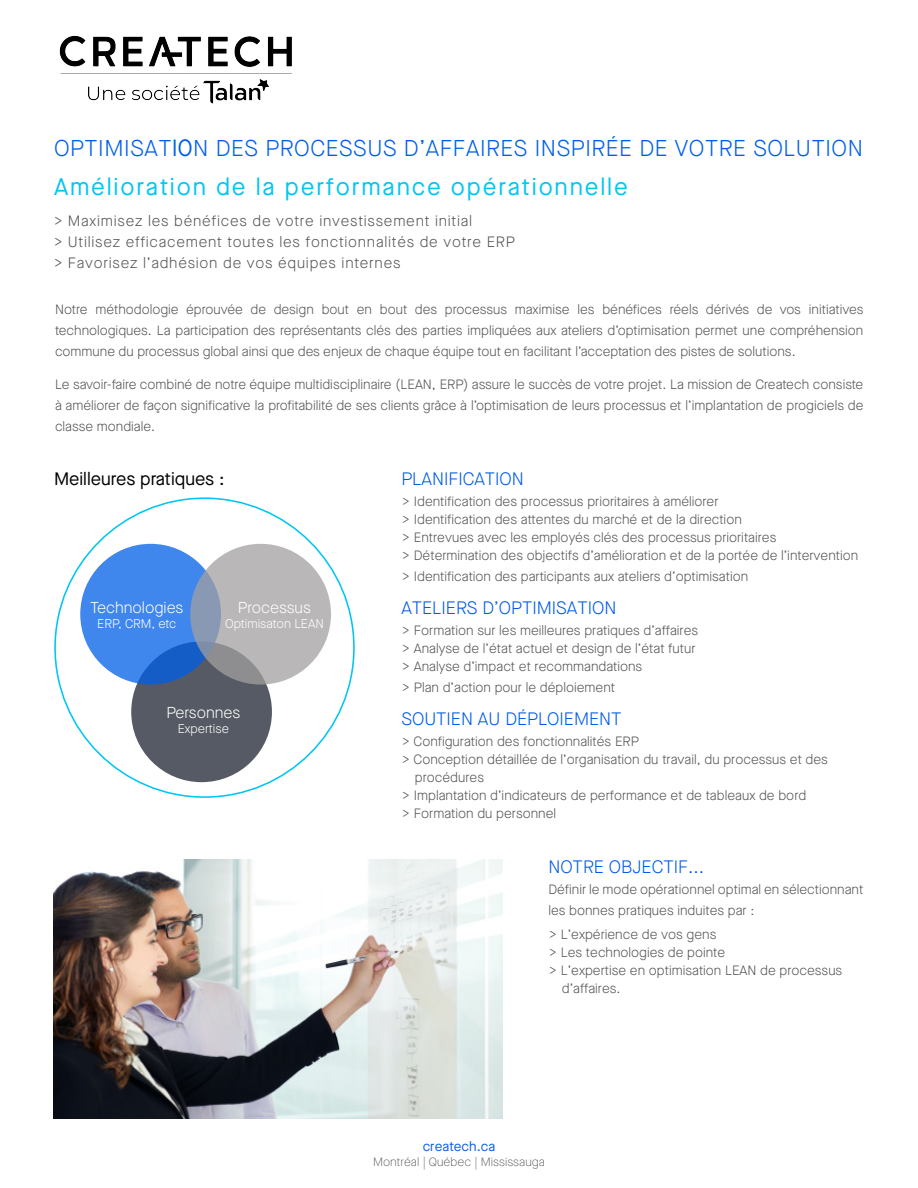
<style>
.page{position:relative;width:918px;height:1188px;background:#fff}
.page>*{position:absolute;margin:0;border:0;box-sizing:border-box;transform-origin:0 0}
.t1{font:24px "Maison Neue";letter-spacing:.075em;color:#00c6f3}
.t2{font:300 22.8px "Maison Neue";letter-spacing:.025em;color:#005fe8}
.t3{font:300 18px "Maison Neue";color:#005be8}
.t4{font:18px "Maison Neue";color:#000}
.t5{font:300 15.75px "Maison Neue";color:#fff}
.t6{font:300 15px "Maison Neue";letter-spacing:.05em;color:#555455}
.t7{font:300 13.5px/21px "Maison Neue";color:#555455;text-align:justify}
.t8{font:13.5px "Maison Neue";color:#0c5cea}
.t9{font:300 12.6px "Maison Neue";color:#fff}
.t10{font:100 12px "Maison Neue";color:#555455}
.s1{font-family:"Arial Narrow";font-weight:400}
</style>
<div class="page">
<img style="left:54px;top:859px;width:448px;height:260px">
<div style="left:131px;top:641px;width:141px;height:141px;background:#565a64;border-radius:50%"></div>
<svg style="left:80px;top:544px;width:141px;height:141px;background:#3b82e8"></svg>
<svg style="left:190px;top:544px;width:141px;height:141px;background:#afafb3"></svg>
<img style="left:59px;top:35px;width:233px;height:69px">
<p class="t2" style="left:54px;top:133px;width:810px">OPTIMISAT<span class="s1">IO</span>N DES PROCESSUS D’AFFAIRES INSPIRÉE DE VOTRE SOLUTION</p>
<p class="t1" style="left:54px;top:170px;width:575px">Amélioration de la performance opérationnelle</p>
<p class="t6" style="left:54px;top:211px;width:420px">&gt; Maximisez les bénéfices de votre investissement initial</p>
<p class="t6" style="left:54px;top:232px;width:462px">&gt; Utilisez efficacement toutes les fonctionnalités de votre ERP</p>
<p class="t6" style="left:54px;top:253px;width:348px">&gt; Favorisez l’adhésion de vos équipes internes</p>
<p class="t7" style="left:55px;top:298px;width:810px">Notre méthodologie éprouvée de design bout en bout des processus maximise les bénéfices réels dérivés de vos initiatives technologiques. La participation des représentants clés des parties impliquées aux ateliers d’optimisation permet une compréhension commune du processus global ainsi que des enjeux de chaque équipe tout en facilitant l’acceptation des pistes de solutions.</p>
<p class="t7" style="left:55px;top:373px;width:810px">Le savoir-faire combiné de notre équipe multidisciplinaire (LEAN, ERP) assure le succès de votre projet. La mission de Createch consiste à améliorer de façon significative la profitabilité de ses clients grâce à l’optimisation de leurs processus et l’implantation de progiciels de classe mondiale.</p>
<p class="t4" style="left:54px;top:467px;width:172px">Meilleures pratiques :</p>
<p class="t5" style="left:90px;top:597px;width:95px">Technologies</p>
<p class="t9" style="left:97px;top:615px;width:80px">ERP, CRM, etc</p>
<p class="t5" style="left:238px;top:597px;width:75px">Processus</p>
<p class="t9" style="left:225px;top:615px;width:100px">Optimisaton LEAN</p>
<p class="t5" style="left:166px;top:702px;width:75px">Personnes</p>
<p class="t9" style="left:178px;top:720px;width:53px">Expertise</p>
<p class="t3" style="left:401px;top:467px;width:124px">PLANIFICATION</p>
<p class="t7" style="left:401px;top:491px;width:319px">&gt; Identification des processus prioritaires à améliorer</p>
<p class="t7" style="left:401px;top:509px;width:342px">&gt; Identification des attentes du marché et de la direction</p>
<p class="t7" style="left:401px;top:527px;width:377px">&gt; Entrevues avec les employés clés des processus prioritaires</p>
<p class="t7" style="left:401px;top:545px;width:458px">&gt; Détermination des objectifs d’amélioration et de la portée de l’intervention</p>
<p class="t7" style="left:401px;top:566px;width:348px">&gt; Identification des participants aux ateliers d’optimisation</p>
<p class="t3" style="left:401px;top:596px;width:217px">ATELIERS D’OPTIMISATION</p>
<p class="t7" style="left:401px;top:620px;width:298px">&gt; Formation sur les meilleures pratiques d’affaires</p>
<p class="t7" style="left:401px;top:638px;width:296px">&gt; Analyse de l’état actuel et design de l’état futur</p>
<p class="t7" style="left:401px;top:656px;width:242px">&gt; Analyse d’impact et recommandations</p>
<p class="t7" style="left:401px;top:677px;width:215px">&gt; Plan d’action pour le déploiement</p>
<p class="t3" style="left:401px;top:707px;width:222px">SOUTIEN AU DÉPLOIEMENT</p>
<p class="t7" style="left:401px;top:731px;width:239px">&gt; Configuration des fonctionnalités ERP</p>
<p class="t7" style="left:401px;top:749px;width:428px">&gt; Conception détaillée de l’organisation du travail, du processus et des</p>
<p class="t7" style="left:415px;top:767px;width:71px">procédures</p>
<p class="t7" style="left:401px;top:785px;width:406px">&gt; Implantation d’indicateurs de performance et de tableaux de bord</p>
<p class="t7" style="left:401px;top:803px;width:156px">&gt; Formation du personnel</p>
<p class="t3" style="left:548px;top:855px;width:157px">NOTRE OBJECTIF...</p>
<p class="t7" style="left:548px;top:879px;width:317px">Définir le mode opérationnel optimal en sélectionnant les bonnes pratiques induites par :</p>
<p class="t7" style="left:548px;top:924px;width:170px">&gt; L’expérience de vos gens</p>
<p class="t7" style="left:548px;top:942px;width:178px">&gt; Les technologies de pointe</p>
<p class="t7" style="left:548px;top:960px;width:295px">&gt; L’expertise en optimisation LEAN de processus</p>
<p class="t7" style="left:562px;top:978px;width:60px">d’affaires.</p>
<p class="t8" style="left:423px;top:1137px;width:74px">createch.ca</p>
<p class="t10" style="left:373px;top:1154px;width:173px">Montréal | Québec | Mississauga</p>
</div>
